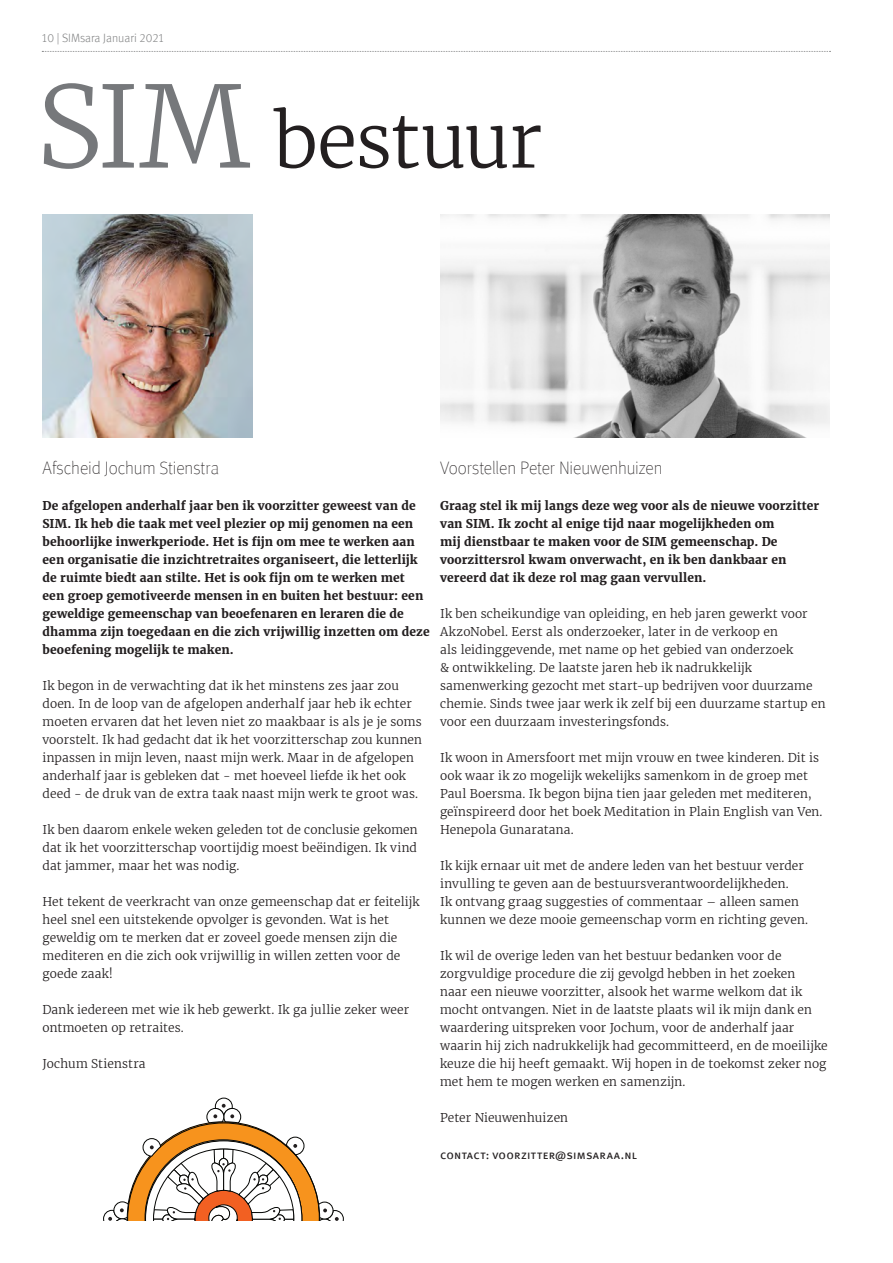
<style>
.page{position:relative;width:893px;height:1263px;background:#fff}
.page>*{position:absolute;margin:0;border:0;box-sizing:border-box;transform-origin:0 0}
.t1{font:300 73.8px "Merriweather";letter-spacing:-.015em;color:#231f20}
.t2{font:100 18px "Meta";letter-spacing:-.01em;color:#231f20}
.t3{font:300 12px/18px "Merriweather";letter-spacing:.01em;color:#231f20}
.t4{font:700 12px/18px "Merriweather";letter-spacing:.01em;color:#231f20}
.t5{font:12px "Meta Book LF Caps";letter-spacing:.02em;color:#231f20}
.t6{font:12px "Meta Light LF";color:#838485}
.s1{font-size:112.35px;color:#76787b}
</style>
<div class="page">
<svg style="left:42px;top:51px;width:788px;height:1px"></svg>
<img style="left:43px;top:215px;width:209px;height:222px">
<img style="left:440px;top:215px;width:389px;height:222px">
<svg style="left:103px;top:1097px;width:241px;height:123px"></svg>
<p class="t6" style="left:42px;top:32px;width:124px">10 | SIMsara Januari 2021</p>
<p class="t1" style="left:36px;top:95px;width:507px"><span class="s1">SIM</span> bestuur</p>
<p class="t2" style="left:43px;top:457px;width:178px">Afscheid Jochum Stienstra</p>
<p class="t4" style="left:43px;top:496px;width:389px">De afgelopen anderhalf jaar ben ik voorzitter geweest van de SIM. Ik heb die taak met veel plezier op mij genomen na een behoorlijke inwerkperiode. Het is fijn om mee te werken aan een organisatie die inzichtretraites organiseert, die letterlijk de ruimte biedt aan stilte. Het is ook fijn om te werken met<br>een groep gemotiveerde mensen in en buiten het bestuur: een geweldige gemeenschap van beoefenaren en leraren die de dhamma zijn toegedaan en die zich vrijwillig inzetten om deze beoefening mogelijk te maken.</p>
<p class="t3" style="left:43px;top:676px;width:381px">Ik begon in de verwachting dat ik het minstens zes jaar zou doen. In de loop van de afgelopen anderhalf jaar heb ik echter moeten ervaren dat het leven niet zo maakbaar is als je je soms voorstelt. Ik had gedacht dat ik het voorzitterschap zou kunnen inpassen in mijn leven, naast mijn werk. Maar in de afgelopen anderhalf jaar is gebleken dat - met hoeveel liefde ik het ook deed - de druk van de extra taak naast mijn werk te groot was.</p>
<p class="t3" style="left:43px;top:820px;width:377px;text-align:justify">Ik ben daarom enkele weken geleden tot de conclusie gekomen dat ik het voorzitterschap voortijdig moest beëindigen. Ik vind dat jammer, maar het was nodig.</p>
<p class="t3" style="left:43px;top:892px;width:378px">Het tekent de veerkracht van onze gemeenschap dat er feitelijk heel snel een uitstekende opvolger is gevonden. Wat is het geweldig om te merken dat er zoveel goede mensen zijn die mediteren en die zich ook vrijwillig in willen zetten voor de goede zaak!</p>
<p class="t3" style="left:43px;top:1000px;width:368px">Dank iedereen met wie ik heb gewerkt. Ik ga jullie zeker weer ontmoeten op retraites.</p>
<p class="t3" style="left:43px;top:1054px;width:105px">Jochum Stienstra</p>
<p class="t2" style="left:440px;top:457px;width:224px">Voorstellen Peter Nieuwenhuizen</p>
<p class="t4" style="left:440px;top:496px;width:381px">Graag stel ik mij langs deze weg voor als de nieuwe voorzitter van SIM. Ik zocht al enige tijd naar mogelijkheden om<br>mij dienstbaar te maken voor de SIM gemeenschap. De voorzittersrol kwam onverwacht, en ik ben dankbaar en vereerd dat ik deze rol mag gaan vervullen.</p>
<p class="t3" style="left:440px;top:604px;width:387px">Ik ben scheikundige van opleiding, en heb jaren gewerkt voor AkzoNobel. Eerst als onderzoeker, later in de verkoop en<br>als leidinggevende, met name op het gebied van onderzoek<br>&amp; ontwikkeling. De laatste jaren heb ik nadrukkelijk samenwerking gezocht met start-up bedrijven voor duurzame chemie. Sinds twee jaar werk ik zelf bij een duurzame startup en voor een duurzaam investeringsfonds.</p>
<p class="t3" style="left:440px;top:748px;width:384px">Ik woon in Amersfoort met mijn vrouw en twee kinderen. Dit is ook waar ik zo mogelijk wekelijks samenkom in de groep met Paul Boersma. Ik begon bijna tien jaar geleden met mediteren, geïnspireerd door het boek Meditation in Plain English van Ven.<br>Henepola Gunaratana.</p>
<p class="t3" style="left:440px;top:856px;width:369px">Ik kijk ernaar uit met de andere leden van het bestuur verder invulling te geven aan de bestuursverantwoordelijkheden.<br>Ik ontvang graag suggesties of commentaar – alleen samen kunnen we deze mooie gemeenschap vorm en richting geven.</p>
<p class="t3" style="left:440px;top:946px;width:389px">Ik wil de overige leden van het bestuur bedanken voor de zorgvuldige procedure die zij gevolgd hebben in het zoeken<br>naar een nieuwe voorzitter, alsook het warme welkom dat ik mocht ontvangen. Niet in de laatste plaats wil ik mijn dank en waardering uitspreken voor Jochum, voor de anderhalf jaar waarin hij zich nadrukkelijk had gecommitteerd, en de moeilijke keuze die hij heeft gemaakt. Wij hopen in de toekomst zeker nog met hem te mogen werken en samenzijn.</p>
<p class="t3" style="left:440px;top:1108px;width:129px">Peter Nieuwenhuizen</p>
<p class="t5" style="left:440px;top:1148px;width:198px">contact: voorzitter@simsaraa.nl</p>
</div>
